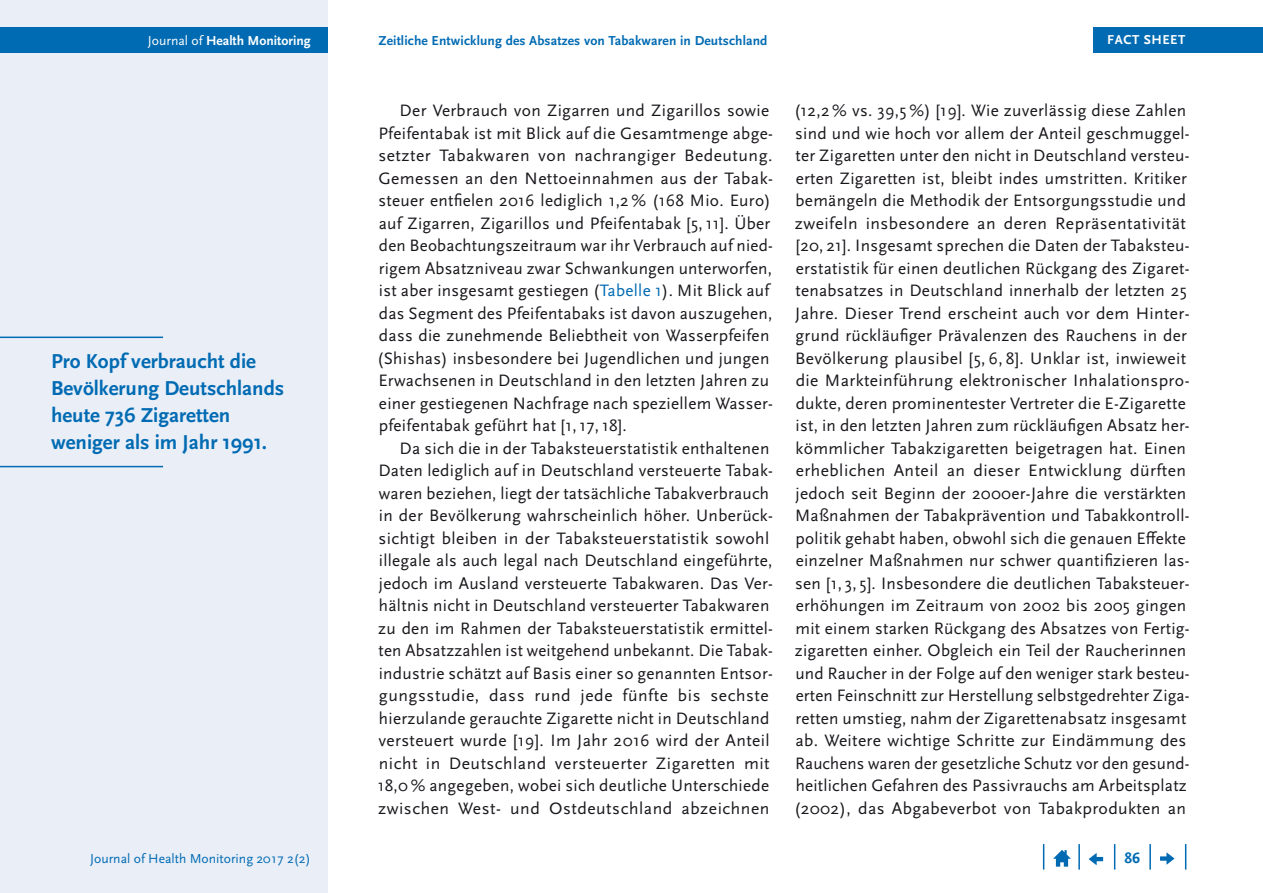
<style>
.page{position:relative;width:1263px;height:893px;background:#fff}
.page>*{position:absolute;margin:0;border:0;box-sizing:border-box;transform-origin:0 0}
.t1{font:700 21px/27px "Scala Sans Pro";color:#006bb3}
.Copy_Einzug{font:17.25px/22.5px "Scala Sans Pro";letter-spacing:.015em;color:#1a171c}
.t2{font:700 15.75px "Scala Sans Pro";color:#006bb3}
.t3{font:700 13.65px "Scala Sans Pro";letter-spacing:.01em;color:#006bb3}
.t4{font:13.65px "Scala Sans Pro";color:#006bb3}
.t5{font:700 13.65px "Scala Sans Pro";color:#fff}
.t6{font:700 13.5px "Scala Sans Pro";letter-spacing:.04em;color:#fff}
.s1{font-weight:400}
.s2{color:#006bb3}
</style>
<div class="page">
<div style="left:0;top:0;width:327px;height:893px;background:#eaeef7"></div>
<div style="left:0;top:28px;width:327px;height:25px;background:#006bb3"></div>
<svg style="left:1185px;top:844px;width:1px;height:26px"></svg>
<hr style="left:1149px;top:844px;width:2px;height:26px;background:#006bb3">
<svg style="left:1114px;top:844px;width:1px;height:26px"></svg>
<hr style="left:1078px;top:844px;width:2px;height:26px;background:#006bb3">
<svg style="left:1043px;top:844px;width:1px;height:26px"></svg>
<svg style="left:1053px;top:850px;width:18px;height:17px"></svg>
<svg style="left:1089px;top:853px;width:14px;height:12px"></svg>
<svg style="left:1160px;top:852px;width:14px;height:13px"></svg>
<div style="left:1093px;top:28px;width:170px;height:25px;background:#006bb3"></div>
<hr style="left:0;top:337px;width:163px;height:1px;background:#006bb3">
<hr style="left:0;top:466px;width:163px;height:1px;background:#006bb3">
<p class="t5" style="left:148px;top:33px;width:164px"><span class="s1">Journal of</span> Health Monitoring</p>
<p class="t3" style="left:378px;top:33px;width:390px">Zeitliche Entwicklung des Absatzes von Tabakwaren in Deutschland</p>
<p class="t1" style="left:51px;top:348px;width:235px">Pro Kopf verbraucht die<br>Bevölkerung Deutschlands heute 736 Zigaretten weniger als im Jahr 1991.</p>
<p class="Copy_Einzug" style="left:377px;top:99px;width:397px;text-indent:22px">Der Verbrauch von Zigarren und Zigarillos sowie Pfeifentabak ist mit Blick auf die Gesamtmenge abge&shy;setzter Tabakwaren von nachrangiger Bedeutung.<br>Gemessen an den Nettoeinnahmen aus der Tabak&shy;steuer entfielen 2016 lediglich 1,2 % (168 Mio. Euro) auf Zigarren, Zigarillos und Pfeifentabak [5,11]. Über den Beobachtungszeitraum war ihr Verbrauch auf nied&shy;rigem Absatzniveau zwar Schwankungen unterworfen, ist aber insgesamt gestiegen (<span class="s2">Tabelle 1</span>). Mit Blick auf das Segment des Pfeifentabaks ist davon auszugehen, dass die zunehmende Beliebtheit von Wasserpfeifen (Shishas) insbesondere bei Jugendlichen und jungen Erwachsenen in Deutschland in den letzten Jahren zu einer gestiegenen Nachfrage nach speziellem Wasser&shy;pfeifentabak geführt hat [1,17,18].</p>
<p class="Copy_Einzug" style="left:378px;top:437px;width:397px;text-indent:22px">Da sich die in der Tabaksteuerstatistik enthaltenen Daten lediglich auf in Deutschland versteuerte Tabak&shy;waren beziehen, liegt der tatsächliche Tabakverbrauch in der Bevölkerung wahrscheinlich höher. Unberück&shy;sichtigt bleiben in der Tabaksteuerstatistik sowohl illegale als auch legal nach Deutschland eingeführte, jedoch im Ausland versteuerte Tabakwaren. Das Ver&shy;hältnis nicht in Deutschland versteuerter Tabakwaren zu den im Rahmen der Tabaksteuerstatistik ermittel&shy;ten Absatzzahlen ist weitgehend unbekannt. Die Tabak&shy;industrie schätzt auf Basis einer so genannten Entsor&shy;gungsstudie, dass rund jede fünfte bis sechste hierzulande gerauchte Zigarette nicht in Deutschland versteuert wurde [19]. Im Jahr 2016 wird der Anteil nicht in Deutschland versteuerter Zigaretten mit 18,0 % angegeben, wobei sich deutliche Unterschiede zwischen West- und Ostdeutschland abzeichnen</p>
<p class="t6" style="left:1107px;top:32px;width:80px">FACT SHEET</p>
<p class="Copy_Einzug" style="left:794px;top:99px;width:397px">(12,2 % vs. 39,5 %) [19]. Wie zuverlässig diese Zahlen sind und wie hoch vor allem der Anteil geschmuggel&shy;ter Zigaretten unter den nicht in Deutschland versteu&shy;erten Zigaretten ist, bleibt indes umstritten. Kritiker bemängeln die Methodik der Entsorgungsstudie und zweifeln insbesondere an deren Repräsentativität [20, 21]. Insgesamt sprechen die Daten der Tabaksteu&shy;erstatistik für einen deutlichen Rückgang des Zigaret&shy;tenabsatzes in Deutschland innerhalb der letzten 25<br>Jahre. Dieser Trend erscheint auch vor dem Hinter&shy;grund rückläufiger Prävalenzen des Rauchens in der Bevölkerung plausibel [5, 6, 8]. Unklar ist, inwieweit die Markteinführung elektronischer Inhalationspro&shy;dukte, deren prominentester Vertreter die E-Zigarette ist, in den letzten Jahren zum rückläufigen Absatz her&shy;kömmlicher Tabakzigaretten beigetragen hat. Einen erheblichen Anteil an dieser Entwicklung dürften jedoch seit Beginn der 2000er-Jahre die verstärkten Maßnahmen der Tabakprävention und Tabakkontroll&shy;politik gehabt haben, obwohl sich die genauen Effekte einzelner Maßnahmen nur schwer quantifizieren las&shy;sen [1, 3, 5]. Insbesondere die deutlichen Tabaksteuer&shy;erhöhungen im Zeitraum von 2002 bis 2005 gingen mit einem starken Rückgang des Absatzes von Fertig&shy;zigaretten einher. Obgleich ein Teil der Raucherinnen und Raucher in der Folge auf den weniger stark besteu&shy;erten Feinschnitt zur Herstellung selbstgedrehter Ziga&shy;retten umstieg, nahm der Zigarettenabsatz insgesamt ab. Weitere wichtige Schritte zur Eindämmung des Rauchens waren der gesetzliche Schutz vor den gesund&shy;heitlichen Gefahren des Passivrauchs am Arbeitsplatz (2002), das Abgabeverbot von Tabakprodukten an</p>
<p class="t4" style="left:90px;top:850px;width:222px">Journal of Health Monitoring 2017 2(2)</p>
<p class="t2" style="left:1124px;top:849px;width:17px">86</p>
</div>
